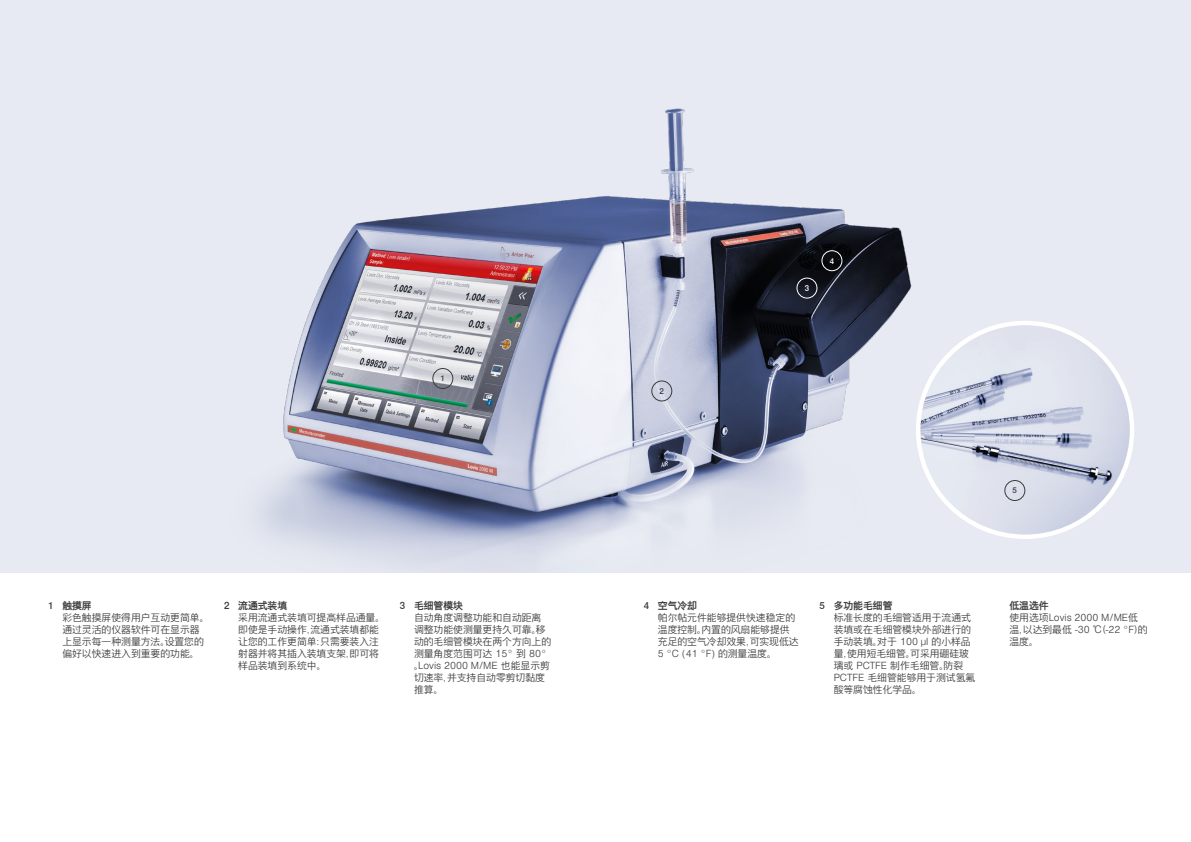
<style>
.page{position:relative;width:1191px;height:842px;background:#fff}
.page>*{position:absolute;margin:0;border:0;box-sizing:border-box;transform-origin:0 0}
.t1{font:300 9.8px/12px "Nimbus Sans Global";color:#3c3c3b}
.t2{font:500 9.8px "Nimbus Sans Global";color:#3c3c3b}
.t3{font:500 8px "Nimbus Sans Global";color:#3c3c3b}
.t4{font:500 8px "Nimbus Sans Global";color:#fff}
</style>
<div class="page">
<div style="left:0;top:0;width:1191px;height:573px;background:#e7eaf2"></div>
<img style="left:260px;top:108px;width:658px;height:461px">
<img style="left:918px;top:323px;width:214px;height:213px">
<div style="left:651px;top:381px;width:21px;height:20px;border:1px solid #3c3c3b;border-radius:50%"></div>
<div style="left:1004px;top:480px;width:21px;height:21px;border:1px solid #3c3c3b;border-radius:50%"></div>
<div style="left:432px;top:368px;width:21px;height:21px;border:1px solid #3c3c3b;border-radius:50%"></div>
<div style="left:796px;top:278px;width:21px;height:20px;border:1px solid #fff;border-radius:50%"></div>
<div style="left:821px;top:250px;width:21px;height:21px;border:1px solid #fff;border-radius:50%"></div>
<p class="t3" style="left:440px;top:374px;width:6px">1</p>
<p class="t2" style="left:48px;top:600px;width:45px">1 触摸屏</p>
<p class="t1" style="left:62px;top:611px;width:148px">彩色触摸屏使得用户互动更简单。通过灵活的仪器软件可在显示器上显示每一种测量方法。设置您的偏好以快速进入到重要的功能。</p>
<p class="t2" style="left:224px;top:600px;width:65px">2 流通式装填</p>
<p class="t1" style="left:238px;top:611px;width:148px">采用流通式装填可提高样品通量。即使是手动操作，流通式装填都能让您的工作更简单：只需要装入注射器并将其插入装填支架，即可将样品装填到系统中。</p>
<p class="t2" style="left:400px;top:600px;width:65px">3 毛细管模块</p>
<p class="t1" style="left:414px;top:611px;width:139px">自动角度调整功能和自动距离调整功能使测量更持久可靠。移动的毛细管模块在两个方向上的测量角度范围可达 15° 到 80°。Lovis 2000 M/ME 也能显示剪切速率，并支持自动零剪切黏度推算。</p>
<p class="t3" style="left:659px;top:386px;width:6px">2</p>
<p class="t4" style="left:804px;top:284px;width:6px">3</p>
<p class="t4" style="left:829px;top:256px;width:6px">4</p>
<p class="t3" style="left:1012px;top:486px;width:6px">5</p>
<p class="t2" style="left:644px;top:600px;width:55px">4 空气冷却</p>
<p class="t1" style="left:658px;top:611px;width:142px">帕尔帖元件能够提供快速稳定的温度控制。内置的风扇能够提供充足的空气冷却效果，可实现低达<br>5 °C (41 °F) 的测量温度。</p>
<p class="t2" style="left:819px;top:600px;width:74px">5 多功能毛细管</p>
<p class="t1" style="left:833px;top:611px;width:143px">标准长度的毛细管适用于流通式装填或在毛细管模块外部进行的手动装填。对于 100 µl 的小样品量，使用短毛细管。可采用硼硅玻璃或 PCTFE 制作毛细管。防裂<br>PCTFE 毛细管能够用于测试氢氟酸等腐蚀性化学品。</p>
<p class="t2" style="left:1009px;top:600px;width:41px">低温选件</p>
<p class="t1" style="left:1009px;top:611px;width:139px">使用选项Lovis 2000 M/ME低温，以达到最低 -30 ℃（-22 °F）的温度。</p>
</div>
